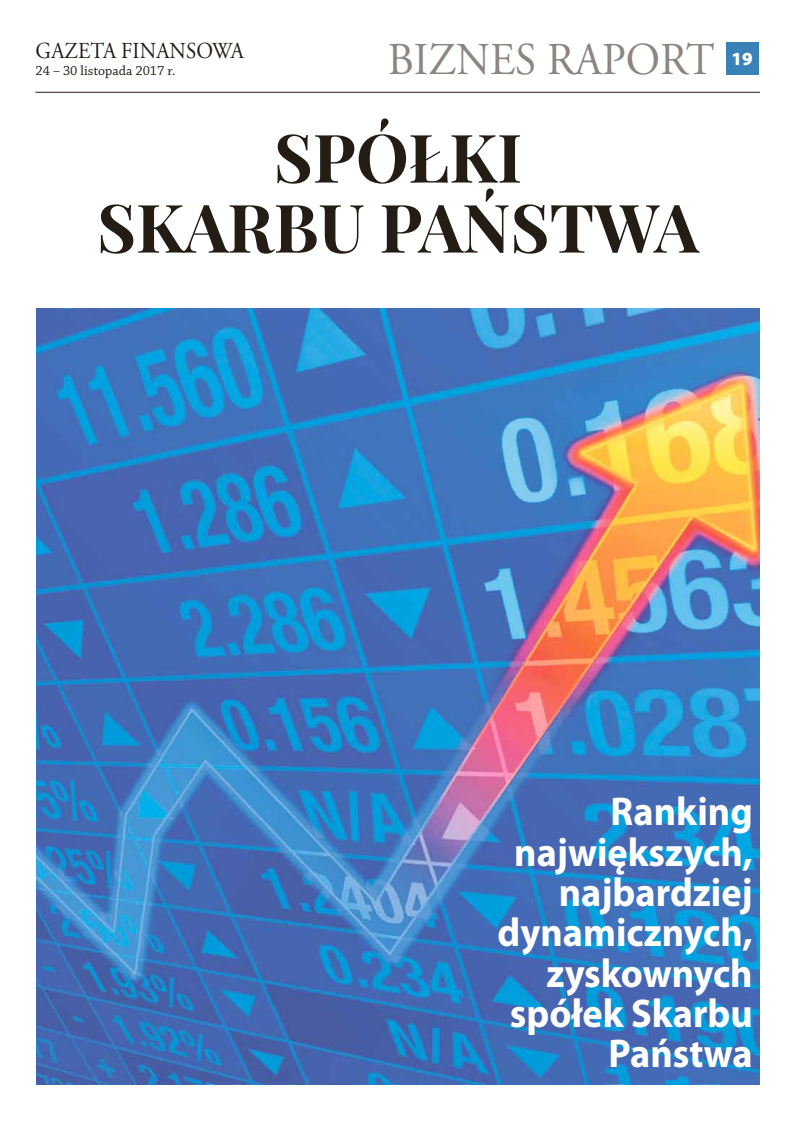
<style>
.page{position:relative;width:794px;height:1134px;background:#fff}
.page>*{position:absolute;margin:0;border:0;box-sizing:border-box;transform-origin:0 0}
.t1{font:700 67px/70px "Playfair Display";color:#241d16;text-align:center}
.t2{font:45.5px "Adobe Garamond Pro";color:#8c8682;scale:.95 1}
.t3{font:700 40.3px/40.3px "Myriad Pro";color:#fff;text-align:right;scale:.95 1}
.t4{font:22.8px "Adobe Garamond Pro";letter-spacing:.005em;color:#241d16;scale:.92 1}
.t5{font:900 18.5px "Myriad Pro";color:#fff}
.t6{font:13.9px "Chaparral Pro";color:#241d16}
</style>
<div class="page">
<hr style="left:35px;top:92px;width:725px;height:1px;background:#241d16">
<div style="left:726px;top:43px;width:32px;height:32px;background:#3981b7"></div>
<img style="left:37px;top:308px;width:723px;height:777px">
<p class="t4" style="left:36px;top:39px;width:228px">GAZETA FINANSOWA</p>
<p class="t2" style="left:388px;top:35px;width:345px">BIZNES RAPORT</p>
<p class="t5" style="left:731px;top:50px;width:23px">1919</p>
<p class="t6" style="left:35px;top:65px;width:142px">24 – 30 listopada 2017 r.</p>
<h1 class="t1" style="left:97px;top:122px;width:603px">SPÓŁKI<br>SKARBU PAŃSTWA</h1>
<p class="t3" style="left:497px;top:795px;width:270px">Ranking największych, najbardziej dynamicznych, zyskownych spółek Skarbu<br>Państwa</p>
</div>
